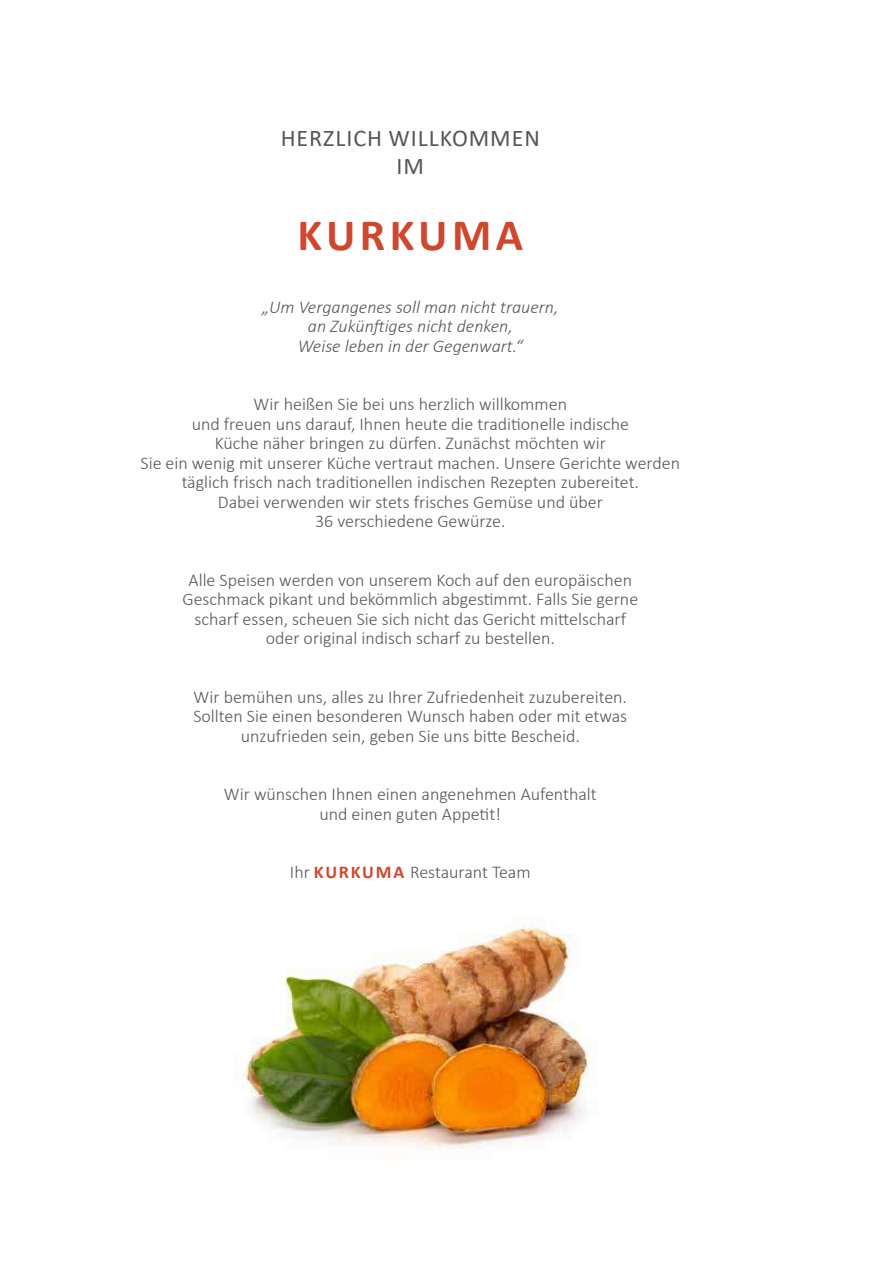
<style>
.page{position:relative;width:893px;height:1263px;background:#fff}
.page>*{position:absolute;margin:0;border:0;box-sizing:border-box;transform-origin:0 0}
.t1{font:700 45px "Calibri";letter-spacing:.1em;color:#ce472e}
.t2{font:24px/28.8px "Calibri";letter-spacing:.04em;color:#565655;text-align:center}
.t3{font:300 18px/19.5px "Calibri";color:#565655;text-align:center}
.t4{font:italic 300 18px/19.5px "Calibri";color:#565655;text-align:center}
.s1{font-weight:700;color:#ce472e}
</style>
<div class="page">
<img style="left:234px;top:921px;width:363px;height:229px">
<h2 class="t2" style="left:281px;top:123px;width:261px">HERZLICH WILLKOMMEN<br>IM</h2>
<h1 class="t1" style="left:297px;top:203px;width:227px">KURKUMA</h1>
<p class="t4" style="left:262px;top:297px;width:298px">„Um Vergangenes soll man nicht trauern, an Zukünftiges nicht denken,<br>Weise leben in der Gegenwart.“</p>
<p class="t3" style="left:141px;top:394px;width:541px">Wir heißen Sie bei uns herzlich willkommen<br>und freuen uns darauf, Ihnen heute die traditionelle indische<br>Küche näher bringen zu dürfen. Zunächst möchten wir<br>Sie ein wenig mit unserer Küche vertraut machen. Unsere Gerichte werden täglich frisch nach traditionellen indischen Rezepten zubereitet.<br>Dabei verwenden wir stets frisches Gemüse und über<br>36 verschiedene Gewürze.</p>
<p class="t3" style="left:182px;top:570px;width:457px">Alle Speisen werden von unserem Koch auf den europäischen Geschmack pikant und bekömmlich abgestimmt. Falls Sie gerne scharf essen, scheuen Sie sich nicht das Gericht mittelscharf oder original indisch scharf zu bestellen.</p>
<p class="t3" style="left:193px;top:687px;width:435px">Wir bemühen uns, alles zu Ihrer Zufriedenheit zuzubereiten.<br>Sollten Sie einen besonderen Wunsch haben oder mit etwas unzufrieden sein, geben Sie uns bitte Bescheid.</p>
<p class="t3" style="left:224px;top:784px;width:374px">Wir wünschen Ihnen einen angenehmen Aufenthalt und einen guten Appetit!</p>
<p class="t3" style="left:290px;top:862px;width:242px">Ihr <span class="s1">KURKUMA</span> Restaurant Team</p>
</div>
